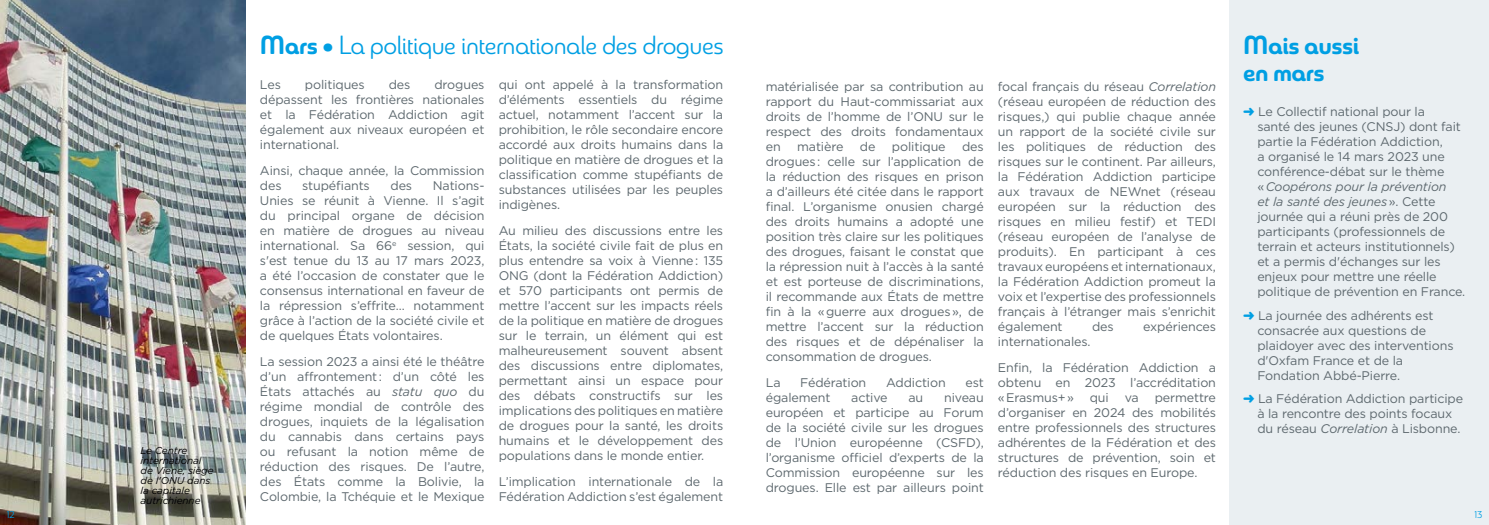
<style>
.page{position:relative;width:1489px;height:525px;background:#fff}
.page>*{position:absolute;margin:0;border:0;box-sizing:border-box;transform-origin:0 0}
.t1{font:26.25px "Sangli Nor Reg";letter-spacing:-.02em;color:#009fe3}
.t2{font:26.25px/26.2px "Sangli Nor Bol";letter-spacing:-.02em;color:#009fe3}
.t3{font:12.5px/15px "Gotham";letter-spacing:-.01em;color:#5d686e;text-align:justify}
.t4{font:italic 10px/10px "Gotham";letter-spacing:-.01em;color:#000}
.t5{font:10px "Sangli Nor Reg";color:#009fe3}
.s1{font-family:"Sangli Nor Bol"}
.s2{font-style:italic}
.s3{color:#009fe3}
</style>
<div class="page">
<div style="left:1228px;top:0;width:260px;height:524px;background:#eaeff2"></div>
<img style="left:0;top:0;width:246px;height:524px">
<p class="t4" style="left:141px;top:444px;width:74px">Le Centre international de Viene, siège de l'ONU dans la capitale autrichienne</p>
<h1 class="t1" style="left:260px;top:30px;width:465px"><span class="s1">Mars •</span> La politique internationale des drogues</h1>
<p class="t3" style="left:260px;top:77px;width:22px">Les</p>
<p class="t3" style="left:305px;top:77px;width:61px">politiques</p>
<p class="t3" style="left:389px;top:77px;width:23px">des</p>
<p class="t3" style="left:498px;top:77px;width:226px">qui ont appelé à la transformation d’éléments essentiels du régime actuel, notamment l’accent sur la prohibition, le rôle secondaire encore accordé aux droits humains dans la politique en matière de drogues et la classification comme stupéfiants de substances utilisées par les peuples indigènes.</p>
<p class="t3" style="left:498px;top:223px;width:226px">Au milieu des discussions entre les États, la société civile fait de plus en plus entendre sa voix à Vienne : 135<br>ONG (dont la Fédération Addiction) et 570 participants ont permis de mettre l’accent sur les impacts réels de la politique en matière de drogues sur le terrain, un élément qui est malheureusement souvent absent des discussions entre diplomates, permettant ainsi un espace pour des débats constructifs sur les implications des politiques en matière de drogues pour la santé, les droits humains et le développement des populations dans le monde entier.</p>
<p class="t3" style="left:498px;top:473px;width:226px">L’implication internationale de la<br>Fédération Addiction s’est également</p>
<p class="t3" style="left:260px;top:77px;width:226px;text-indent:174px">drogues dépassent les frontières nationales et la Fédération Addiction agit également aux niveaux européen et international.</p>
<p class="t3" style="left:260px;top:163px;width:226px">Ainsi, chaque année, la Commission des</p>
<p class="t3" style="left:302px;top:178px;width:69px">stupéfiants</p>
<p class="t3" style="left:390px;top:178px;width:23px">des</p>
<p class="t3" style="left:260px;top:178px;width:226px;text-indent:173px">Nations-Unies se réunit à Vienne. Il s’agit du principal organe de décision en matière de drogues au niveau international. Sa 66<sup>e</sup> session, qui s'est tenue du 13 au 17 mars 2023, a été l’occasion de constater que le consensus international en faveur de la répression s’effrite… notamment grâce à l’action de la société civile et de quelques États volontaires.</p>
<p class="t3" style="left:260px;top:353px;width:226px">La session 2023 a ainsi été le théâtre d’un affrontement : d’un côté les États attachés au <span class="s2">statu quo</span> du régime mondial de contrôle des drogues, inquiets de la légalisation du cannabis dans certains pays ou refusant la notion même de réduction des risques. De l’autre, des États comme la Bolivie, la Colombie, la Tchéquie et le Mexique</p>
<p class="t3" style="left:765px;top:79px;width:219px">matérialisée par sa contribution au rapport du Haut-commissariat aux droits de l’homme de l’ONU sur le respect des droits fondamentaux en</p>
<p class="t3" style="left:797px;top:139px;width:48px">matière</p>
<p class="t3" style="left:859px;top:139px;width:17px">de</p>
<p class="t3" style="left:891px;top:139px;width:55px">politique</p>
<p class="t3" style="left:765px;top:139px;width:219px;text-indent:196px">des drogues : celle sur l’application de la réduction des risques en prison a d’ailleurs été citée dans le rapport final. L’organisme onusien chargé des droits humains a adopté une position très claire sur les politiques des drogues, faisant le constat que la répression nuit à l’accès à la santé et est porteuse de discriminations, il recommande aux États de mettre fin à la « guerre aux drogues », de mettre l’accent sur la réduction des risques et de dépénaliser la consommation de drogues.</p>
<p class="t3" style="left:765px;top:374px;width:16px">La</p>
<p class="t3" style="left:800px;top:374px;width:68px">Fédération</p>
<p class="t3" style="left:886px;top:374px;width:61px">Addiction</p>
<p class="t3" style="left:965px;top:374px;width:20px">est</p>
<p class="t3" style="left:765px;top:389px;width:66px">également</p>
<p class="t3" style="left:851px;top:389px;width:38px">active</p>
<p class="t3" style="left:908px;top:389px;width:16px">au</p>
<p class="t3" style="left:765px;top:389px;width:219px;text-indent:178px">niveau européen et participe au Forum de la société civile sur les drogues de l’Union européenne (CSFD), l’organisme officiel d’experts de la Commission européenne sur les drogues. Elle est par ailleurs point</p>
<p class="t3" style="left:997px;top:79px;width:219px">focal français du réseau <span class="s2">Correlation </span>(réseau européen de réduction des risques,) qui publie chaque année un rapport de la société civile sur les politiques de réduction des risques sur le continent. Par ailleurs, la Fédération Addiction participe aux travaux de NEWnet (réseau européen sur la réduction des risques en milieu festif) et TEDI (réseau européen de l’analyse de produits). En participant à ces travaux européens et internationaux, la Fédération Addiction promeut la voix et l’expertise des professionnels français à l’étranger mais s’enrichit également</p>
<p class="t3" style="left:1092px;top:319px;width:23px">des</p>
<p class="t3" style="left:1143px;top:319px;width:74px">expériences</p>
<p class="t3" style="left:997px;top:328px;width:219px;line-height:25.6px">internationales.<br>Enfin, la Fédération Addiction a</p>
<p class="t3" style="left:997px;top:374px;width:219px">obtenu en 2023 l’accréditation « Erasmus+ »</p>
<p class="t3" style="left:1089px;top:389px;width:21px">qui</p>
<p class="t3" style="left:1124px;top:389px;width:16px">va</p>
<p class="t3" style="left:997px;top:389px;width:219px;text-indent:157px">permettre d’organiser en 2024 des mobilités entre professionnels des structures adhérentes de la Fédération et des structures de prévention, soin et réduction des risques en Europe.</p>
<h1 class="t2" style="left:1243px;top:33px;width:118px">Mais aussi en mars</h1>
<p class="t3" style="left:1257px;top:103px;width:209px;text-align:left;text-indent:-14px"><span class="s3">➜</span> Le Collectif national pour la<br>santé des jeunes (CNSJ) dont fait partie la Fédération Addiction,<br>a organisé le 14 mars 2023 une conférence-débat sur le thème<br>« <span class="s2">Coopérons pour la prévention<br>et la santé des jeunes</span> ». Cette journée qui a réuni près de 200 participants (professionnels de terrain et acteurs institutionnels) et a permis d'échanges sur les enjeux pour mettre une réelle politique de prévention en France.</p>
<p class="t3" style="left:1257px;top:307px;width:198px;text-align:left;text-indent:-14px"><span class="s3">➜</span> La journée des adhérents est consacrée aux questions de plaidoyer avec des interventions d'Oxfam France et de la<br>Fondation Abbé-Pierre.</p>
<p class="t3" style="left:1257px;top:391px;width:207px;text-align:left;text-indent:-14px"><span class="s3">➜</span> La Fédération Addiction participe à la rencontre des points focaux du réseau <span class="s2">Correlation</span> à Lisbonne.</p>
<p class="t5" style="left:7px;top:508px;width:9px">12</p>
<p class="t5" style="left:1474px;top:508px;width:9px">13</p>
</div>
